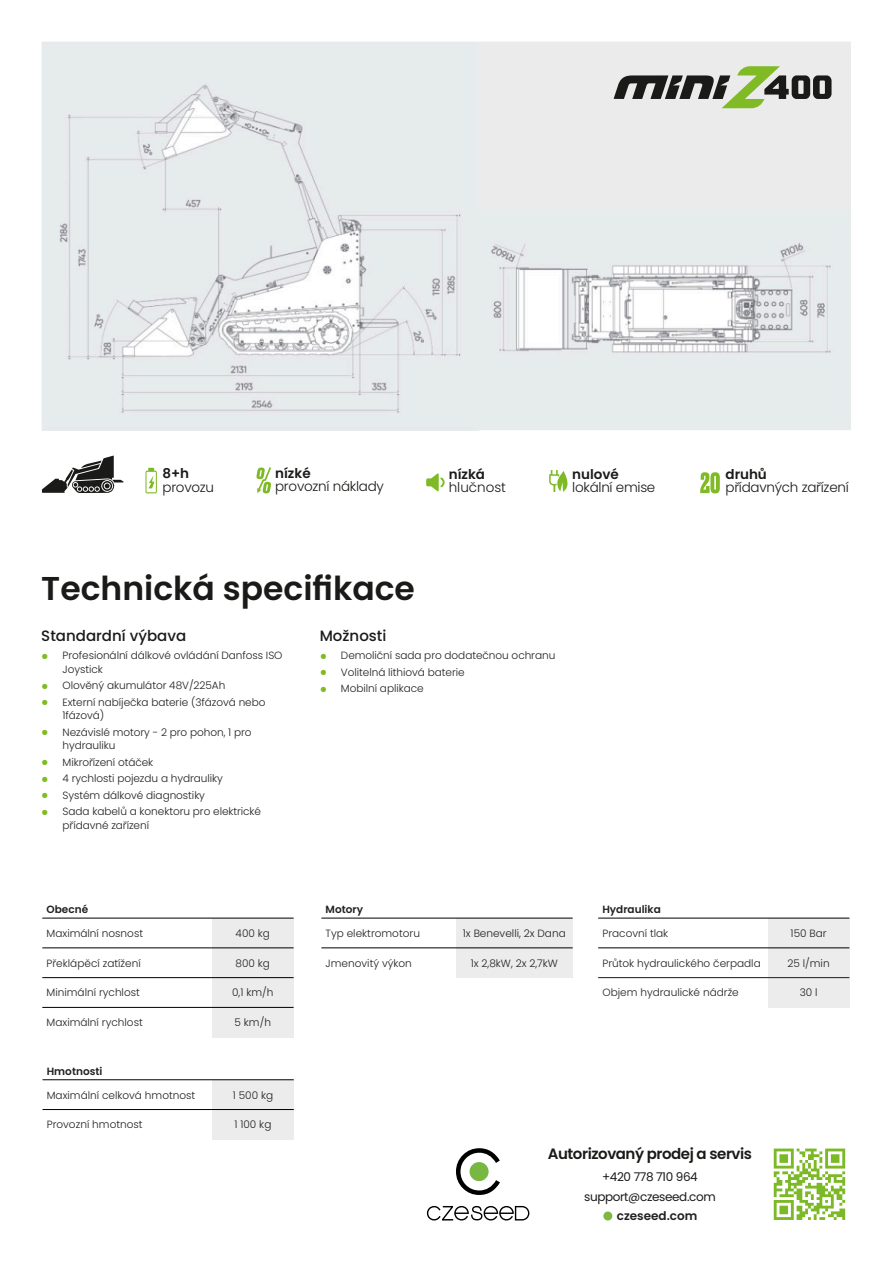
<style>
.page{position:relative;width:893px;height:1263px;background:#fff}
.page>*{position:absolute;margin:0;border:0;box-sizing:border-box;transform-origin:0 0}
.t1{font:600 33px "Poppins";color:#1a1a18}
.t2{font:21px "Arial";color:#80bb26}
.t3{font:600 15px "Poppins";letter-spacing:-.03em;color:#1a1a18}
.t4{font:500 15px "Poppins";color:#1a1a18}
.t5{font:300 13.5px "Poppins";letter-spacing:-.02em;color:#1a1a18}
.t6{font:600 13.5px "Poppins";color:#1a1a18}
.t7{font:300 13.5px "Poppins";color:#1a1a18}
.t8{font:12px "Poppins";letter-spacing:-.03em;color:#1a1a18}
.t9{font:600 12px "Poppins";color:#221f20}
.t10{font:300 10.5px "Poppins";letter-spacing:-.005em;color:#221f20}
.t11{font:600 10.5px "Poppins";color:#221f20}
</style>
<div class="page">
<img style="left:42px;top:42px;width:809px;height:388px">
<div style="left:212px;top:918px;width:82px;height:119px;background:#ececec"></div>
<hr style="left:42px;top:918px;width:252px;height:1px;background:#000">
<hr style="left:42px;top:947px;width:252px;height:1px;background:#000">
<hr style="left:42px;top:977px;width:252px;height:1px;background:#000">
<hr style="left:42px;top:1007px;width:252px;height:1px;background:#000">
<div style="left:456px;top:918px;width:117px;height:60px;background:#ececec"></div>
<hr style="left:321px;top:918px;width:252px;height:1px;background:#000">
<hr style="left:321px;top:947px;width:252px;height:1px;background:#000">
<svg style="left:145px;top:468px;width:12px;height:25px"></svg>
<svg style="left:549px;top:470px;width:19px;height:22px"></svg>
<svg style="left:256px;top:467px;width:15px;height:26px"></svg>
<svg style="left:426px;top:473px;width:19px;height:19px"></svg>
<svg style="left:774px;top:1148px;width:71px;height:72px"></svg>
<div style="left:603px;top:1211px;width:9px;height:9px;background:#7db841;border-radius:50%"></div>
<svg style="left:427px;top:1206px;width:102px;height:14px"></svg>
<svg style="left:456px;top:1148px;width:44px;height:47px"></svg>
<div style="left:470px;top:1162px;width:19px;height:19px;background:#77b742;border-radius:50%"></div>
<svg style="left:614px;top:66px;width:217px;height:42px;background:#9ea494"></svg>
<svg style="left:42px;top:456px;width:82px;height:37px"></svg>
<svg style="left:700px;top:472px;width:20px;height:21px"></svg>
<div style="left:212px;top:1080px;width:82px;height:59px;background:#ececec"></div>
<hr style="left:43px;top:1079px;width:251px;height:1px;background:#000">
<hr style="left:43px;top:1109px;width:251px;height:1px;background:#000">
<div style="left:768px;top:918px;width:81px;height:89px;background:#ececec"></div>
<hr style="left:598px;top:977px;width:251px;height:1px;background:#1a1a18">
<hr style="left:598px;top:918px;width:251px;height:1px;background:#000">
<hr style="left:598px;top:947px;width:251px;height:1px;background:#000">
<p class="t6" style="left:163px;top:464px;width:28px">8+h</p>
<p class="t5" style="left:163px;top:477px;width:53px">provozu</p>
<p class="t6" style="left:275px;top:464px;width:37px">nízké</p>
<p class="t5" style="left:275px;top:477px;width:110px">provozní náklady</p>
<p class="t6" style="left:449px;top:465px;width:38px">nízká</p>
<p class="t7" style="left:449px;top:478px;width:59px">hlučnost</p>
<p class="t6" style="left:572px;top:465px;width:48px">nulové</p>
<p class="t5" style="left:572px;top:478px;width:85px">lokální emise</p>
<p class="t6" style="left:725px;top:465px;width:43px">druhů</p>
<p class="t5" style="left:725px;top:478px;width:125px">přídavných zařízení</p>
<p class="t1" style="left:41px;top:565px;width:375px">Technická specifikace</p>
<p class="t4" style="left:41px;top:625px;width:146px">Standardní výbava</p>
<p class="t2" style="left:41px;top:648px;width:9px">•</p>
<p class="t10" style="left:63px;top:648px;width:221px">Profesionální dálkové ovládání Danfoss ISO</p>
<p class="t10" style="left:63px;top:661px;width:42px">Joystick</p>
<p class="t2" style="left:41px;top:678px;width:9px">•</p>
<p class="t10" style="left:63px;top:678px;width:164px">Olověný akumulátor 48V/225Ah</p>
<p class="t2" style="left:41px;top:695px;width:9px">•</p>
<p class="t10" style="left:63px;top:694px;width:204px">Externí nabíječka baterie (3fázová nebo</p>
<p class="t10" style="left:63px;top:708px;width:43px">1fázová)</p>
<p class="t2" style="left:41px;top:725px;width:9px">•</p>
<p class="t10" style="left:63px;top:724px;width:191px">Nezávislé motory - 2 pro pohon, 1 pro</p>
<p class="t10" style="left:63px;top:738px;width:55px">hydrauliku</p>
<p class="t2" style="left:41px;top:755px;width:9px">•</p>
<p class="t10" style="left:63px;top:754px;width:92px">Mikrořízení otáček</p>
<p class="t2" style="left:41px;top:771px;width:9px">•</p>
<p class="t10" style="left:63px;top:771px;width:162px">4 rychlosti pojezdu a hydrauliky</p>
<p class="t2" style="left:41px;top:788px;width:9px">•</p>
<p class="t10" style="left:63px;top:787px;width:144px">Systém dálkové diagnostiky</p>
<p class="t2" style="left:41px;top:804px;width:9px">•</p>
<p class="t10" style="left:63px;top:804px;width:200px">Sada kabelů a konektoru pro elektrické</p>
<p class="t10" style="left:63px;top:817px;width:88px">přídavné zařízení</p>
<p class="t4" style="left:320px;top:625px;width:68px">Možnosti</p>
<p class="t2" style="left:320px;top:648px;width:9px">•</p>
<p class="t10" style="left:341px;top:648px;width:216px">Demoliční sada pro dodatečnou ochranu</p>
<p class="t2" style="left:320px;top:665px;width:9px">•</p>
<p class="t10" style="left:341px;top:664px;width:125px">Volitelná lithiová baterie</p>
<p class="t2" style="left:320px;top:681px;width:9px">•</p>
<p class="t10" style="left:341px;top:681px;width:84px">Mobilní aplikace</p>
<p class="t11" style="left:47px;top:902px;width:43px">Obecné</p>
<p class="t10" style="left:47px;top:926px;width:98px">Maximální nosnost</p>
<p class="t10" style="left:236px;top:926px;width:36px">400 kg</p>
<p class="t10" style="left:47px;top:955px;width:96px">Překlápěcí zatížení</p>
<p class="t10" style="left:236px;top:955px;width:36px">800 kg</p>
<p class="t10" style="left:47px;top:985px;width:95px">Minimální rychlost</p>
<p class="t10" style="left:232px;top:985px;width:43px">0,1 km/h</p>
<p class="t10" style="left:47px;top:1015px;width:98px">Maximální rychlost</p>
<p class="t10" style="left:235px;top:1015px;width:38px">5 km/h</p>
<p class="t11" style="left:47px;top:1064px;width:57px">Hmotnosti</p>
<p class="t10" style="left:47px;top:1087px;width:150px">Maximální celková hmotnost</p>
<p class="t10" style="left:233px;top:1087px;width:42px">1 500 kg</p>
<p class="t10" style="left:47px;top:1117px;width:97px">Provozní hmotnost</p>
<p class="t10" style="left:234px;top:1117px;width:38px">1 100 kg</p>
<p class="t11" style="left:326px;top:902px;width:39px">Motory</p>
<p class="t10" style="left:326px;top:926px;width:96px">Typ elektromotoru</p>
<p class="t10" style="left:463px;top:926px;width:104px">1x Benevelli, 2x Dana</p>
<p class="t10" style="left:326px;top:955px;width:88px">Jmenovitý výkon</p>
<p class="t10" style="left:471px;top:955px;width:89px">1x 2,8kW, 2x 2,7kW</p>
<p class="t11" style="left:602px;top:902px;width:60px">Hydraulika</p>
<p class="t10" style="left:602px;top:926px;width:67px">Pracovní tlak</p>
<p class="t10" style="left:791px;top:926px;width:38px">150 Bar</p>
<p class="t10" style="left:602px;top:955px;width:160px">Průtok hydraulického čerpadla</p>
<p class="t10" style="left:787px;top:955px;width:44px">25 l/min</p>
<p class="t10" style="left:602px;top:985px;width:138px">Objem hydraulické nádrže</p>
<p class="t10" style="left:800px;top:985px;width:19px">30 l</p>
<p class="t3" style="left:548px;top:1143px;width:206px">Autorizovaný prodej a servis</p>
<p class="t8" style="left:602px;top:1168px;width:97px">+420 778 710 964</p>
<p class="t8" style="left:584px;top:1188px;width:133px">support@czeseed.com</p>
<p class="t9" style="left:617px;top:1208px;width:82px">czeseed.com</p>
</div>
